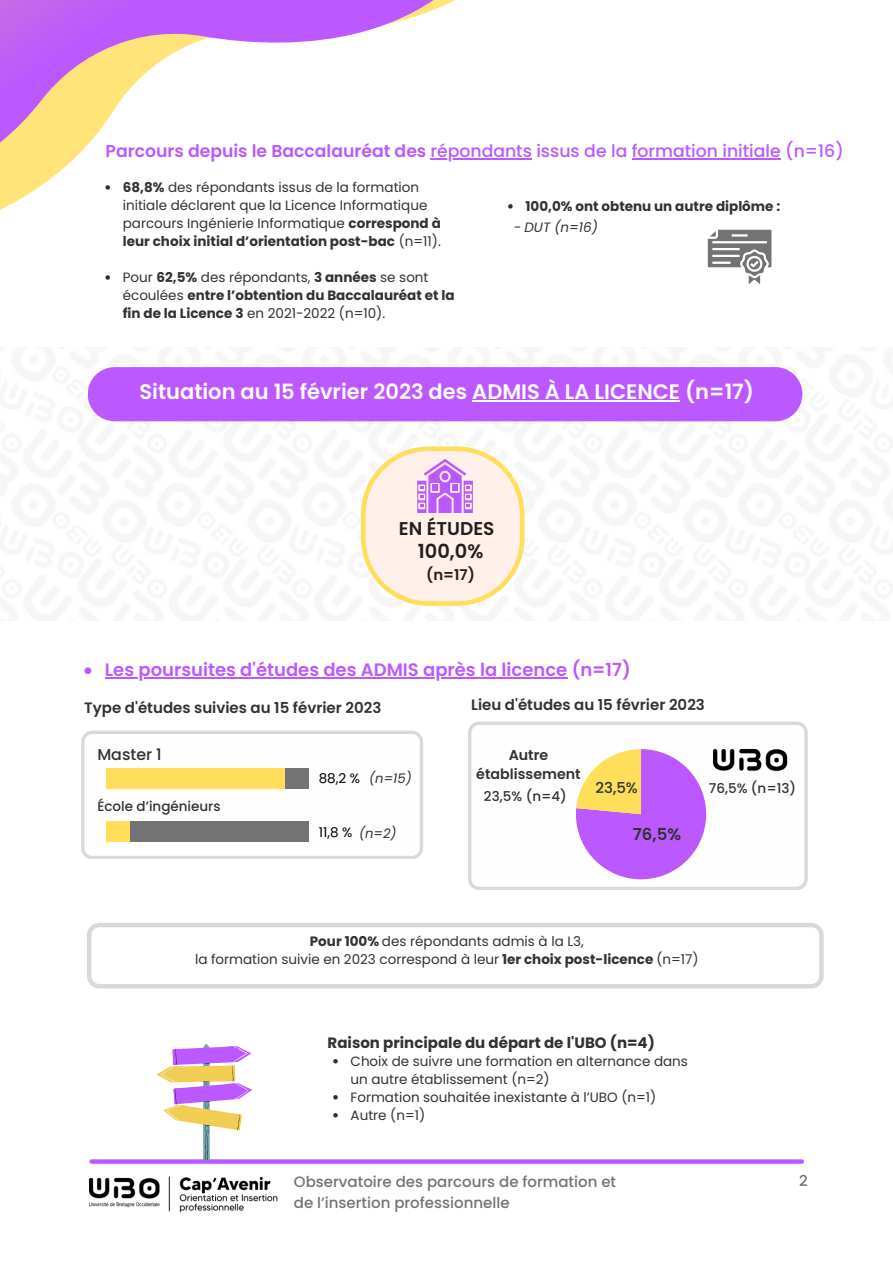
<style>
.page{position:relative;width:893px;height:1264px;background:#fff}
.page>*{position:absolute;margin:0;border:0;box-sizing:border-box;transform-origin:0 0}
.t1{font:600 21px "Poppins";color:#fefefe}
.t2{font:600 19.35px "Poppins";color:#231f1f}
.t3{font:600 18.45px "Poppins";color:#231f1f}
.t4{font:600 18px "Poppins";color:#bc58ff}
.t5{font:500 17.25px "Poppins";color:#bc58ff}
.t6{font:600 16.5px "Poppins";color:#323232}
.t7{font:500 15.75px "Poppins";color:#323232}
.t8{font:500 15px/20.2px "Poppins";color:#737373}
.t9{font:600 15px "Poppins";color:#323232}
.t10{font:700 15px "Poppins";color:#323232}
.t11{font:500 15px "Poppins";color:#323232}
.t12{font:600 14.85px "Poppins";color:#231f1f}
.t13{font:600 14.25px/19.2px "Poppins";color:#323232;text-align:center}
.t14{font:13.5px/18px "Poppins";color:#323232}
.t15{font:700 13.5px/18px "Poppins";color:#323232}
.t16{font:500 13.5px "Poppins";color:#323232}
.t17{font:13.5px "Poppins";color:#000}
.t18{font:italic 13.5px "Poppins";color:#323232}
.t19{font:italic 13.2px "Poppins";color:#323232}
.s1{font-weight:600}
.s2{font-weight:700}
.s3{font-weight:400}
.s4{font-style:normal}
</style>
<div class="page">
<svg style="left:0;top:0;width:513px;height:210px"></svg>
<svg style="left:92px;top:1159px;width:709px;height:4px;background:#c063fe"></svg>
<svg style="left:707px;top:230px;width:64px;height:54px"></svg>
<svg style="left:81px;top:730px;width:342px;height:129px"></svg>
<div style="left:106px;top:768px;width:202px;height:20px;background:#737373"></div>
<div style="left:106px;top:768px;width:178px;height:20px;background:#ffde59"></div>
<svg style="left:468px;top:721px;width:339px;height:169px"></svg>
<img style="left:712px;top:748px;width:75px;height:24px">
<svg style="left:87px;top:923px;width:736px;height:65px"></svg>
<svg style="left:156px;top:1044px;width:96px;height:116px"></svg>
<div style="left:106px;top:821px;width:202px;height:21px;background:#737373"></div>
<div style="left:106px;top:821px;width:23px;height:21px;background:#ffde59"></div>
<svg style="left:576px;top:749px;width:130px;height:130px"></svg>
<div style="left:88px;top:367px;width:714px;height:54px;background:#bc58ff"></div>
<img style="left:89px;top:1176px;width:188px;height:36px">
<hr style="left:430px;top:158px;width:102px;height:2px;background:#bc58ff">
<hr style="left:631px;top:158px;width:149px;height:2px;background:#bc58ff">
<svg style="left:105px;top:185px;width:5px;height:5px"></svg>
<svg style="left:105px;top:275px;width:5px;height:5px"></svg>
<svg style="left:508px;top:204px;width:4px;height:4px"></svg>
<hr style="left:472px;top:400px;width:208px;height:1px;background:#fefefe">
<svg style="left:84px;top:667px;width:7px;height:7px"></svg>
<hr style="left:105px;top:677px;width:462px;height:1px;background:#bc58ff">
<svg style="left:333px;top:1059px;width:5px;height:4px"></svg>
<svg style="left:333px;top:1095px;width:5px;height:4px"></svg>
<svg style="left:333px;top:1113px;width:5px;height:4px"></svg>
<svg style="left:361px;top:446px;width:163px;height:160px;background:#fae6e0"></svg>
<p class="t5" style="left:106px;top:139px;width:739px"><span class="s1">Parcours depuis le Baccalauréat des</span> répondants issus de la formation initiale (n=16)</p>
<h3 class="t14" style="left:123px;top:178px;width:319px"><span class="s2">68,8%</span> des répondants issus de la formation initiale déclarent que la Licence Informatique parcours Ingénierie Informatique <span class="s2">correspond à leur choix initial d’orientation post-bac</span> (n=11).</h3>
<p class="t15" style="left:123px;top:268px;width:333px"><span class="s3">Pour</span> 62,5% <span class="s3">des répondants,</span> 3 années <span class="s3">se sont écoulées</span> entre l’obtention du Baccalauréat et la fin de la Licence 3 <span class="s3">en 2021-2022 (n=10).</span></p>
<p class="t15" style="left:525px;top:197px;width:256px">100,0% ont obtenu un autre diplôme :</p>
<p class="t18" style="left:514px;top:218px;width:85px"><span class="s4">-</span> DUT (n=16)</p>
<p class="t1" style="left:139px;top:377px;width:616px">Situation au 15 février 2023 des ADMIS À LA LICENCE (n=17)</p>
<h5 class="t3" style="left:399px;top:515px;width:97px">EN ÉTUDES</h5>
<p class="t2" style="left:418px;top:537px;width:67px">100,0%</p>
<p class="t12" style="left:426px;top:564px;width:50px">(n=17)</p>
<h1 class="t4" style="left:105px;top:657px;width:527px">Les poursuites d'études des ADMIS après la licence (n=17)</h1>
<h5 class="t9" style="left:84px;top:697px;width:299px">Type d'études suivies au 15 février 2023</h5>
<h5 class="t9" style="left:471px;top:694px;width:235px">Lieu d'études au 15 février 2023</h5>
<p class="t7" style="left:97px;top:743px;width:66px">Master 1</p>
<h5 class="t16" style="left:97px;top:797px;width:125px">École d’ingénieurs</h5>
<p class="t17" style="left:319px;top:769px;width:43px">88,2 %</p>
<h1 class="t19" style="left:369px;top:768px;width:44px">(n=15)</h1>
<h4 class="t13" style="left:476px;top:745px;width:106px">Autre établissement</h4>
<h5 class="t16" style="left:484px;top:786px;width:84px">23,5% (n=4)</h5>
<p class="t11" style="left:595px;top:777px;width:44px">23,5%</p>
<p class="t17" style="left:319px;top:822px;width:35px">11,8 %</p>
<h6 class="t19" style="left:359px;top:824px;width:39px">(n=2)</h6>
<h6 class="t6" style="left:633px;top:823px;width:50px">76,5%</h6>
<h2 class="t16" style="left:708px;top:778px;width:89px">76,5% (n=13)</h2>
<p class="t14" style="left:310px;top:932px;width:275px"><span class="s2">Pour 100%</span> des répondants admis à la L3,</p>
<h6 class="t14" style="left:195px;top:950px;width:505px">la formation suivie en 2023 correspond à leur <span class="s2">1er choix post-licence</span> (n=17)</h6>
<p class="t10" style="left:327px;top:1031px;width:329px">Raison principale du départ de l'UBO (n=4)</p>
<h6 class="t14" style="left:350px;top:1052px;width:339px">Choix de suivre une formation en alternance dans un autre établissement (n=2)</h6>
<p class="t14" style="left:350px;top:1088px;width:307px">Formation souhaitée inexistante à l’UBO (n=1)</p>
<h5 class="t14" style="left:350px;top:1106px;width:76px">Autre (n=1)</h5>
<p class="t8" style="left:294px;top:1171px;width:324px">Observatoire des parcours de formation et de l’insertion professionnelle</p>
<p class="t8" style="left:799px;top:1170px;width:10px">2</p>
</div>
